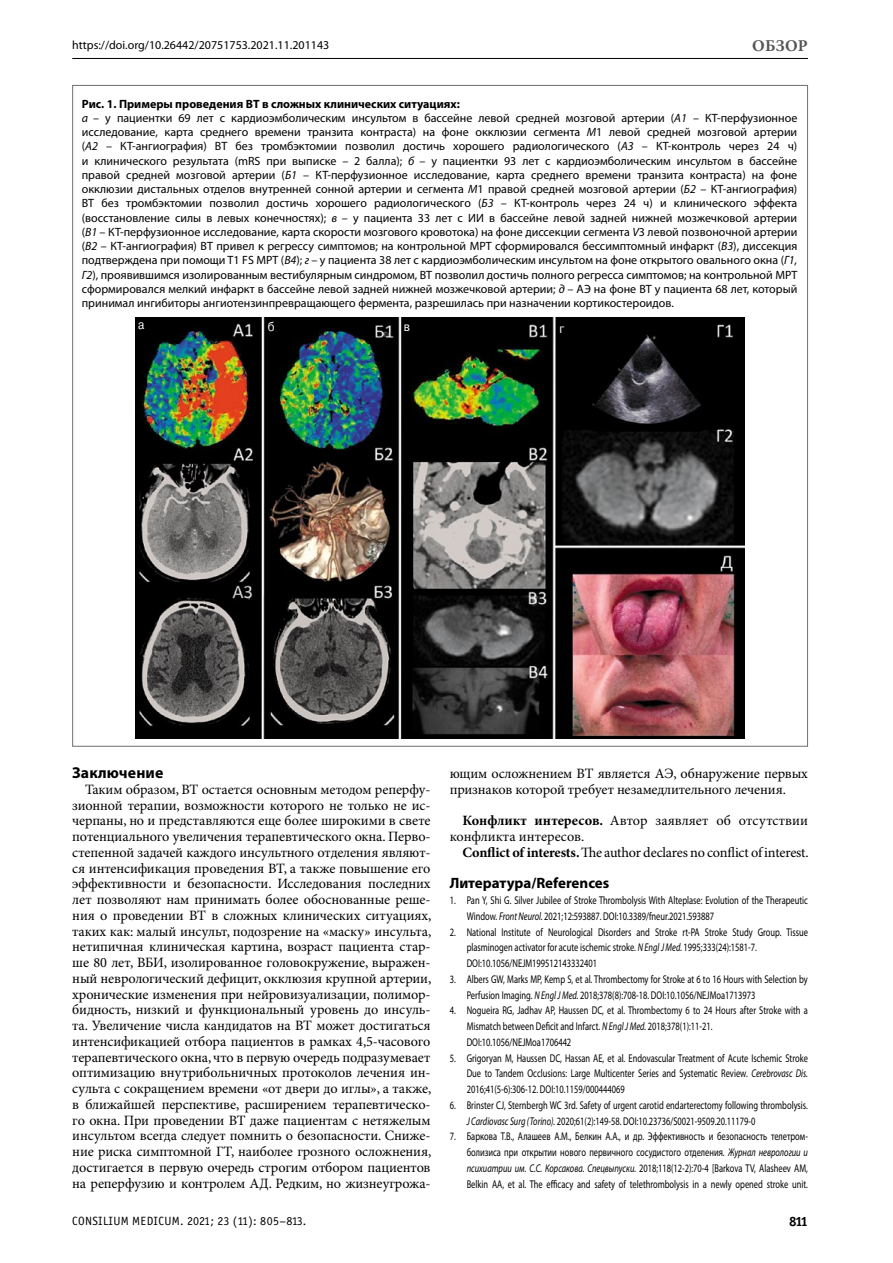
<style>
.page{position:relative;width:893px;height:1263px;background:#fff}
.page>*{position:absolute;margin:0;border:0;box-sizing:border-box;transform-origin:0 0}
.t1{font:700 16.5px "Minion Pro";letter-spacing:.015em;color:#545454}
.t2{font:700 15.75px "Myriad Pro";letter-spacing:.005em;color:#000}
.t3{font:700 15px "Myriad Pro";color:#000}
.t4{font:14.25px/15.8px "Minion Pro";letter-spacing:-.01em;color:#000}
.t5{font:13.5px "Officina Sans Bold C";color:#000}
.t6{font:12.75px "Pragmatica C";color:#fff;scale:.9 1}
.t7{font:12px/14.2px "Myriad Pro";color:#000}
.t8{font:12px "Officina Sans Book C";letter-spacing:.025em;color:#000}
.t9{font:11.25px/15.8px "Myriad Pro";color:#000;scale:.75 1}
.s1{font-weight:700}
.s2{font-style:italic}
</style>
<div class="page">
<hr style="left:72px;top:58px;width:736px;height:1px;background:#000">
<img style="left:136px;top:318px;width:608px;height:421px">
<p class="t7" style="left:72px;top:38px;width:259px">https://doi.org/10.26442/20751753.2021.11.201143</p>
<h1 class="t1" style="left:752px;top:36px;width:57px">ОБЗОР</h1>
<p class="t7" style="left:82px;top:97px;width:717px"><span class="s1">Рис. 1. Примеры проведения ВТ в сложных клинических ситуациях:<br></span><span class="s2">а</span> – у пациентки 69 лет с кардиоэмболическим инсультом в бассейне левой средней мозговой артерии (<span class="s2">А1</span> – КТ-перфузионное исследование, карта среднего времени транзита контраста) на фоне окклюзии сегмента <span class="s2">М</span>1 левой средней мозговой артерии (<span class="s2">А2</span> – КТ-ангиография) ВТ без тромбэктомии позволил достичь хорошего радиологического (<span class="s2">А3</span> – КТ-контроль через 24 ч) и клинического результата (mRS при выписке – 2 балла); <span class="s2">б</span> – у пациентки 93 лет с кардиоэмболическим инсультом в бассейне правой средней мозговой артерии (<span class="s2">Б1</span> – КТ-перфузионное исследование, карта среднего времени транзита контраста) на фоне окклюзии дистальных отделов внутренней сонной артерии и сегмента <span class="s2">М</span>1 правой средней мозговой артерии (<span class="s2">Б2</span> – КТ-ангиография)<br>ВТ без тромбэктомии позволил достичь хорошего радиологического (<span class="s2">Б3</span> – КТ-контроль через 24 ч) и клинического эффекта (восстановление силы в левых конечностях); <span class="s2">в</span> – у пациента 33 лет с ИИ в бассейне левой задней нижней мозжечковой артерии (<span class="s2">В1</span> – КТ-перфузионное исследование, карта скорости мозгового кровотока) на фоне диссекции сегмента <span class="s2">V</span>3 левой позвоночной артерии (<span class="s2">В2</span> – КТ-ангиография) ВТ привел к регрессу симптомов; на контрольной МРТ сформировался бессимптомный инфаркт (<span class="s2">В3</span>), диссекция подтверждена при помощи T1 FS МРТ (<span class="s2">В4</span>); <span class="s2">г</span> – у пациента 38 лет с кардиоэмболическим инсультом на фоне открытого овального окна (<span class="s2">Г1, Г2</span>), проявившимся изолированным вестибулярным синдромом, ВТ позволил достичь полного регресса симптомов; на контрольной МРТ сформировался мелкий инфаркт в бассейне левой задней нижней мозжечковой артерии; <span class="s2">д</span> – АЭ на фоне ВТ у пациента 68 лет, который принимал ингибиторы ангиотензинпревращающего фермента, разрешилась при назначении кортикостероидов.</p>
<p class="t6" style="left:138px;top:317px;width:9px">а</p>
<p class="t6" style="left:268px;top:319px;width:9px">б</p>
<p class="t6" style="left:404px;top:319px;width:8px">в</p>
<p class="t6" style="left:559px;top:321px;width:7px">г</p>
<h2 class="t2" style="left:72px;top:764px;width:93px">Заключение</h2>
<p class="t4" style="left:72px;top:782px;width:361px;text-align:justify;text-indent:13px">Таким образом, ВТ остается основным методом реперфу&shy;зионной терапии, возможности которого не только не ис&shy;черпаны, но и представляются еще более широкими в свете потенциального увеличения терапевтического окна. Перво&shy;степенной задачей каждого инсультного отделения являют&shy;ся интенсификация проведения ВТ, а также повышение его эффективности и безопасности. Исследования последних лет позволяют нам принимать более обоснованные реше&shy;ния о проведении ВТ в сложных клинических ситуациях, таких как: малый инсульт, подозрение на «маску» инсульта, нетипичная клиническая картина, возраст пациента стар&shy;ше 80 лет, ВБИ, изолированное головокружение, выражен&shy;ный неврологический дефицит, окклюзия крупной артерии, хронические изменения при нейровизуализации, полимор&shy;бидность, низкий и функциональный уровень до инсуль&shy;та. Увеличение числа кандидатов на ВТ может достигаться интенсификацией отбора пациентов в рамках 4,5-часового терапевтического окна, что в первую очередь подразумевает оптимизацию внутрибольничных протоколов лечения ин&shy;сульта с сокращением времени «от двери до иглы», а также, в ближайшей перспективе, расширением терапевтическо&shy;го окна. При проведении ВТ даже пациентам с нетяжелым инсультом всегда следует помнить о безопасности. Сниже&shy;ние риска симптомной ГТ, наиболее грозного осложнения, достигается в первую очередь строгим отбором пациентов на реперфузию и контролем АД. Редким, но жизнеугрожа-</p>
<p class="t4" style="left:450px;top:766px;width:360px">ющим осложнением ВТ является АЭ, обнаружение первых признаков которой требует незамедлительного лечения.</p>
<p class="t4" style="left:450px;top:813px;width:360px;text-indent:13px"><span class="s1">Конфликт интересов.</span> Автор заявляет об отсутствии конфликта интересов.</p>
<p class="t4" style="left:462px;top:845px;width:348px"><span class="s1">Conflict of interests.</span> The author declares no conflict of interest.</p>
<p class="t3" style="left:450px;top:875px;width:161px">Литература/References</p>
<p class="t9" style="left:467px;top:893px;width:456px;text-indent:-17px">1. Pan Y, Shi G. Silver Jubilee of Stroke Thrombolysis With Alteplase: Evolution of the Therapeutic<br>Window. <span class="s2">Front Neurol.</span> 2021;12:593887. DOI:10.3389/fneur.2021.593887</p>
<p class="t9" style="left:467px;top:924px;width:457px;text-indent:-17px">2. National Institute of Neurological Disorders and Stroke rt-PA Stroke Study Group. Tissue plasminogen activator for acute ischemic stroke. <span class="s2">N Engl J Med.</span> 1995;333(24):1581-7.<br>DOI:10.1056/NEJM199512143332401</p>
<p class="t9" style="left:467px;top:971px;width:456px;text-indent:-17px">3. Albers GW, Marks MP, Kemp S, et al. Thrombectomy for Stroke at 6 to 16 Hours with Selection by<br>Perfusion Imaging. <span class="s2">N Engl J Med.</span> 2018;378(8):708-18. DOI:10.1056/NEJMoa1713973</p>
<p class="t9" style="left:467px;top:1003px;width:456px;text-indent:-17px">4. Nogueira RG, Jadhav AP, Haussen DC, et al. Thrombectomy 6 to 24 Hours after Stroke with a<br>Mismatch between Deficit and Infarct. <span class="s2">N Engl J Med.</span> 2018;378(1):11-21.<br>DOI:10.1056/NEJMoa1706442</p>
<p class="t9" style="left:467px;top:1050px;width:456px;text-align:justify;text-indent:-17px">5. Grigoryan M, Haussen DC, Hassan AE, et al. Endovascular Treatment of Acute Ischemic Stroke Due to Tandem Occlusions: Large Multicenter Series and Systematic Review. <span class="s2">Cerebrovasc Dis.<br></span>2016;41(5‑6):306-12. DOI:10.1159/000444069</p>
<p class="t9" style="left:467px;top:1097px;width:456px;text-indent:-17px">6. Brinster CJ, Sternbergh WC 3rd. Safety of urgent carotid endarterectomy following thrombolysis.<br><span class="s2">J Cardiovasc Surg (Torino).</span> 2020;61(2):149-58. DOI:10.23736/S0021-9509.20.11179-0</p>
<p class="t9" style="left:467px;top:1129px;width:457px;text-align:justify;text-indent:-17px">7. Баркова Т.В., Алашеев А.М., Белкин А.А., и др. Эффективность и безопасность телетром&shy;болизиса при открытии нового первичного сосудистого отделения. <span class="s2">Журнал неврологии и психиатрии им. С.С. Корсакова. Спецвыпуски.</span> 2018;118(12-2):70-4 [Barkova TV, Alasheev AM, Belkin AA, et al. The efficacy and safety of telethrombolysis in a newly opened stroke unit.</p>
<p class="t8" style="left:72px;top:1214px;width:236px">CONSILIUM MEDICUM. 2021; 23 (11): 805–813.</p>
<p class="t5" style="left:789px;top:1214px;width:20px">811</p>
</div>
